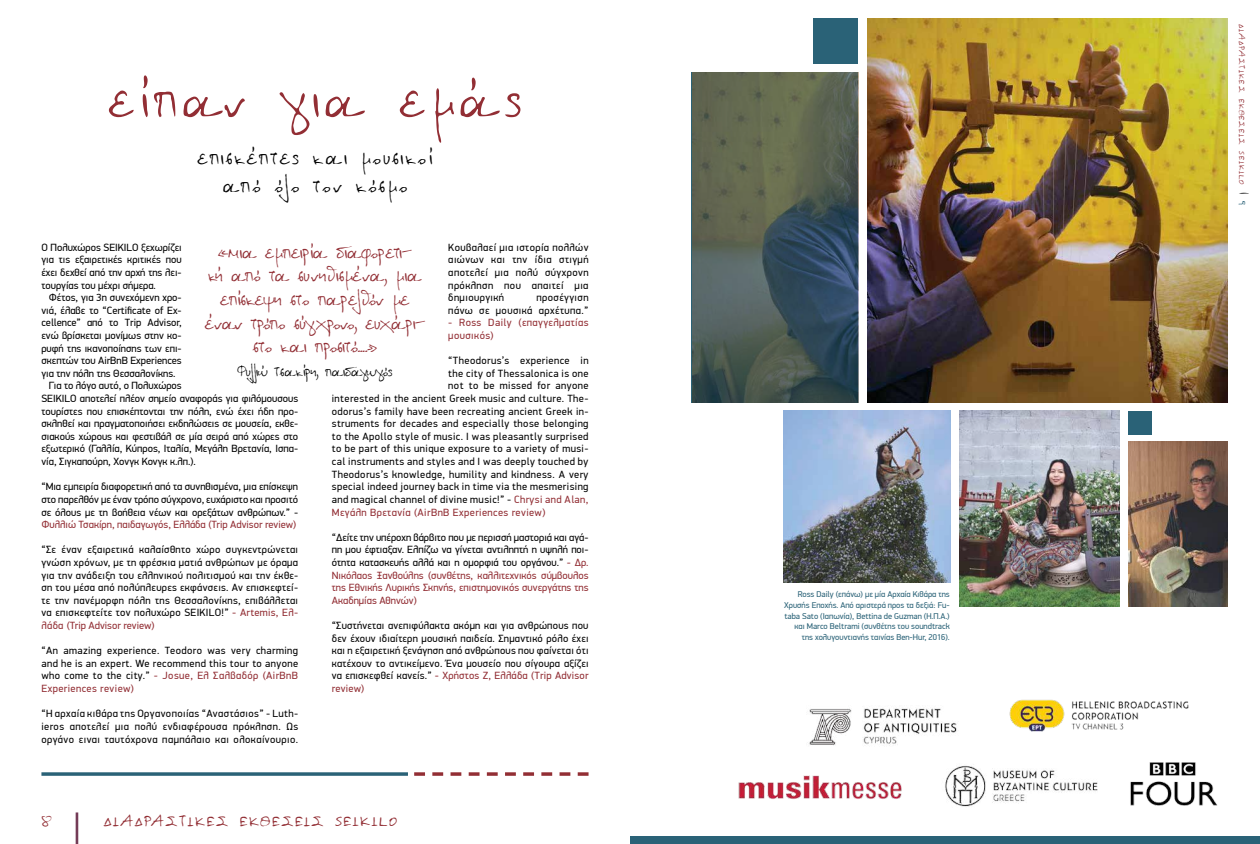
<style>
.page{position:relative;width:1260px;height:844px;background:#fff}
.page>*{position:absolute;margin:0;border:0;box-sizing:border-box;transform-origin:0 0}
.t1{font:56px "BP Haroula";letter-spacing:.09em;color:#922e34}
.t2{font:22.75px/27.3px "BP Haroula";letter-spacing:.09em;color:#000;text-align:center}
.t3{font:20.12px/23.6px "BP Haroula";letter-spacing:-.01em;color:#922e34;text-align:center}
.t4{font:19.16px "BP Haroula";letter-spacing:.09em;color:#922e34}
.t5{font:15.75px "BP Haroula";letter-spacing:-.01em;color:#000}
.t6{font:10.5px/12.6px "PF Din Display Pro";letter-spacing:.03em;color:#000;text-align:justify}
.t7{font:10.5px "PF Din Display Pro";color:#000}
.t8{font:10.5px/12.6px "PF Din Display Pro";letter-spacing:.04em;color:#922e34}
.t9{font:10.5px "PF Din Display Pro";color:#922e34}
.t10{font:10.5px "BP Haroula";letter-spacing:.09em;color:#922e34}
.t11{font:8.4px/10.8px "PF Din Display Pro";color:#2a6277;text-align:right}
.s1{color:#922e34}
.s2{color:#000}
.s3{color:#2a6277}
</style>
<div class="page">
<hr style="left:41px;top:772px;width:367px;height:3px;background:#2a6277">
<svg style="left:414px;top:772px;width:175px;height:3px"></svg>
<hr style="left:76px;top:812px;width:2px;height:31px;background:#743c57">
<img style="left:867px;top:18px;width:360px;height:384px">
<div style="left:813px;top:18px;width:45px;height:45px;background:#2a6277"></div>
<img style="left:692px;top:72px;width:166px;height:330px">
<img style="left:784px;top:410px;width:166px;height:172px">
<img style="left:959px;top:410px;width:160px;height:196px">
<img style="left:1128px;top:441px;width:99px;height:165px">
<div style="left:1128px;top:410px;width:24px;height:24px;background:#2a6277"></div>
<img style="left:1009px;top:699px;width:180px;height:33px">
<img style="left:809px;top:708px;width:148px;height:38px">
<img style="left:945px;top:765px;width:153px;height:42px">
<img style="left:738px;top:775px;width:164px;height:24px">
<img style="left:1130px;top:762px;width:88px;height:44px">
<div style="left:631px;top:836px;width:629px;height:7px;background:#2a6277"></div>
<h1 class="t1" style="left:109px;top:64px;width:415px">είπαν για εμάς</h1>
<h2 class="t2" style="left:198px;top:143px;width:236px">επισκέπτες και μουσικοί από όλο τον κόσμο</h2>
<p class="t6" style="left:41px;top:241px;width:142px">Ο Πολυχώρος SEIKILO ξεχωρίζει για τις εξαιρετικές κριτικές που έχει δεχθεί από την αρχή της λει&shy;τουργίας του μέχρι σήμερα.</p>
<p class="t7" style="left:49px;top:291px;width:134px">Φέτος, για 3η συνεχόμενη χρο-</p>
<p class="t7" style="left:41px;top:304px;width:142px">νιά, έλαβε το “Certificate of Ex-</p>
<p class="t7" style="left:41px;top:316px;width:142px">cellence” από το Trip Advisor,</p>
<p class="t7" style="left:41px;top:329px;width:142px">ενώ βρίσκεται μονίμως στην κο-</p>
<p class="t7" style="left:41px;top:342px;width:142px">ρυφή της ικανοποίησης των επι-</p>
<p class="t7" style="left:41px;top:354px;width:142px">σκεπτών του AirBnB Experiences</p>
<p class="t7" style="left:41px;top:367px;width:136px">για την πόλη της Θεσσαλονίκης.</p>
<p class="t7" style="left:49px;top:379px;width:134px">Για το λόγο αυτό, ο Πολυχώρος</p>
<p class="t7" style="left:41px;top:392px;width:258px">SEIKILO αποτελεί πλέον σημείο αναφοράς για φιλόμουσους</p>
<p class="t7" style="left:41px;top:405px;width:258px">τουρίστες που επισκέπτονται την πόλη, ενώ έχει ήδη προ-</p>
<p class="t7" style="left:41px;top:417px;width:258px">σκληθεί και πραγματοποιήσει εκδηλώσεις σε μουσεία, εκθε-</p>
<p class="t7" style="left:41px;top:430px;width:258px">σιακούς χώρους και φεστιβάλ σε μία σειρά από χώρες στο</p>
<p class="t7" style="left:41px;top:442px;width:258px">εξωτερικό (Γαλλία, Κύπρος, Ιταλία, Μεγάλη Βρετανία, Ισπα-</p>
<p class="t7" style="left:41px;top:455px;width:156px">νία, Σιγκαπούρη, Χονγκ Κονγκ κ.λπ.).</p>
<p class="t6" style="left:41px;top:480px;width:258px">“Μια εμπειρία διαφορετική από τα συνηθισμένα, μια επίσκεψη στο παρελθόν με έναν τρόπο σύγχρονο, ευχάριστο και προσιτό σε όλους με τη βοήθεια νέων και ορεξάτων ανθρώπων.” -</p>
<p class="t9" style="left:41px;top:518px;width:256px">Φυλλιώ Τσακίρη, παιδαγωγός, Ελλάδα (Trip Advisor review)</p>
<p class="t6" style="left:41px;top:543px;width:258px">“Σε έναν εξαιρετικά καλαίσθητο χώρο συγκεντρώνεται γνώση χρόνων, με τη φρέσκια ματιά ανθρώπων με όραμα για την ανάδειξη του ελληνικού πολιτισμού και την έκθε&shy;ση του μέσα από πολύπλευρες εκφάνσεις. Αν επισκεφτεί&shy;τε την πανέμορφη πόλη της Θεσσαλονίκης, επιβάλλεται να επισκεφτείτε τον πολυχώρο SEIKILO!” <span class="s1">- Artemis, Ελ&shy;λάδα (Trip Advisor review)</span></p>
<p class="t6" style="left:41px;top:644px;width:258px">“An amazing experience. Teodoro was very charming and he is an expert. We recommend this tour to anyone who come to the city.” <span class="s1">- Josue, Ελ Σαλβαδόρ (AirBnB Experiences review)</span></p>
<p class="t6" style="left:41px;top:707px;width:258px">“Η αρχαία κιθάρα της Οργανοποιίας “Αναστάσιος” - Luth&shy;ieros αποτελεί μια πολύ ενδιαφέρουσα πρόκληση. Ως οργάνο ειναι ταυτόχρονα παμπάλαιο και ολοκαίνουριο.</p>
<p class="t6" style="left:448px;top:241px;width:142px">Κουβαλαεί μια ιστορία πολλών αιώνων και την ίδια στιγμή αποτελεί μια πολύ σύγχρονη πρόκληση που απαιτεί μια δημιουργική</p>
<h3 class="t3" style="left:205px;top:239px;width:222px">«Μια εμπειρία διαφορετι-<br>κή από τα συνηθισμένα, μια επίσκεψη στο παρελθόν με έναν τρόπο σύγχρονο, ευχάρι&shy;στο και προσιτό....»</h3>
<h3 class="t5" style="left:237px;top:361px;width:157px">Φυλλιώ Τσακίρη, παιδαγωγός</h3>
<p class="t6" style="left:448px;top:291px;width:142px;text-align:right">προσέγγιση<br>πάνω σε μουσικά αρχέτυπα.”</p>
<p class="t8" style="left:448px;top:316px;width:142px">- Ross Daily (επαγγελματίας μουσικός)</p>
<p class="t6" style="left:448px;top:354px;width:142px">“Theodorus’s experience in</p>
<p class="t6" style="left:448px;top:367px;width:142px">the city of Thessalonica is one</p>
<p class="t6" style="left:448px;top:379px;width:142px">not to be missed for anyone</p>
<p class="t6" style="left:332px;top:392px;width:258px">interested in the ancient Greek music and culture. The-</p>
<p class="t6" style="left:332px;top:405px;width:258px">odorus’s family have been recreating ancient Greek in-</p>
<p class="t6" style="left:332px;top:417px;width:258px">struments for decades and especially those belonging</p>
<p class="t6" style="left:332px;top:430px;width:258px">to the Apollo style of music. I was pleasantly surprised</p>
<p class="t6" style="left:332px;top:442px;width:258px">to be part of this unique exposure to a variety of musi-</p>
<p class="t6" style="left:332px;top:455px;width:258px">cal instruments and styles and I was deeply touched by</p>
<p class="t6" style="left:332px;top:468px;width:258px">Theodorus’s knowledge, humility and kindness. A very</p>
<p class="t6" style="left:332px;top:480px;width:258px">special indeed journey back in time via the mesmerising</p>
<p class="t6" style="left:332px;top:493px;width:258px">and magical channel of divine music!” - <span class="s1">Chrysi and Alan,</span></p>
<p class="t8" style="left:332px;top:505px;width:215px">Μεγάλη Βρετανία (AirBnB Experiences review)</p>
<p class="t6" style="left:332px;top:531px;width:258px">“Δείτε την υπέροχη βάρβιτο που με περισσή μαστοριά και αγά&shy;πη μου έφτιαξαν. Ελπίζω να γίνεται αντιληπτή η υψηλή ποι&shy;ότητα κατασκευής αλλά και η ομορφιά του οργάνου.” <span class="s1">- Δρ.<br>Νικόλαος Ξανθούλης (συνθέτης, καλλιτεχνικός σύμβουλος της Εθνικής Λυρικής Σκηνής, επιστημονικός συνεργάτης της Ακαδημίας Αθηνών)</span></p>
<p class="t6" style="left:332px;top:619px;width:258px">“Συστήνεται ανεπιφύλακτα ακόμη και για ανθρώπους που δεν έχουν ιδιαίτερη μουσική παιδεία. Σημαντικό ρόλο έχει και η εξαιρετική ξενάγηση από ανθρώπους που φαίνεται ότι κατέχουν το αντικείμενο. Ένα μουσείο που σίγουρα αξίζει να επισκεφθεί κανείς.” <span class="s1">- Χρήστος Ζ, Ελλάδα (Trip Advisor review)</span></p>
<h3 class="t4" style="left:41px;top:808px;width:12px">8</h3>
<h3 class="t4" style="left:104px;top:808px;width:295px">ΔΙΑΔΡΑΣΤΙΚΈΣ ΕΚΘΈΣΕΙΣ SEIKILO</h3>
<p class="t11" style="left:784px;top:589px;width:167px">Ross Daily (επάνω) με μία Αρχαία Κιθάρα της Χρυσής Εποχής. Από αριστερά προς τα δεξιά: Fu&shy;taba Sato (Ιαπωνία), Bettina de Guzman (Η.Π.Α.) και Marco Beltrami (συνθέτης του soundtrack της χολυγουντιανής ταινίας Ben-Hur, 2016).</p>
<p class="t10" style="left:1249px;top:24px;width:182px;rotate:90deg">ΔΙΑΔΡΑΣΤΙΚΈΣ ΕΚΘΈΣΕΙΣ SEIKILO <span class="s2">|</span> <span class="s3">9</span></p>
</div>
